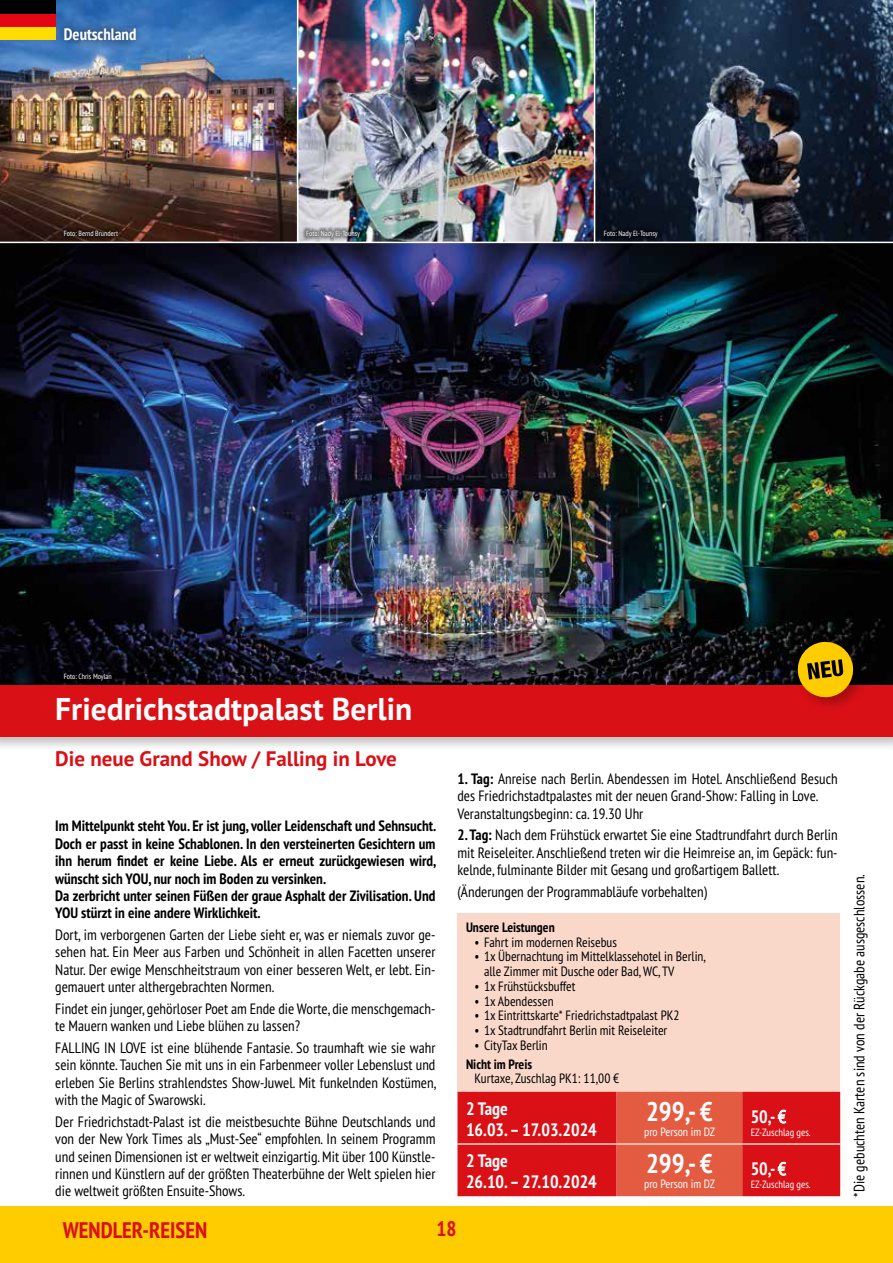
<style>
.page{position:relative;width:893px;height:1263px;background:#fff}
.page>*{position:absolute;margin:0;border:0;box-sizing:border-box;transform-origin:0 0}
.t1{font:700 31.5px "PT Sans Pro";color:#fff}
.t2{font:700 condensed 27px "PT Sans Pro";color:#fff}
.t3{font:700 condensed 22.5px "PT Sans Pro";color:#d91016}
.t4{font:700 21px "PT Sans Pro";color:#d91016}
.t5{font:700 condensed 21px "PT Sans Pro";color:#d91016}
.t6{font:700 condensed 18px/21px "PT Sans Pro";color:#fff}
.t7{font:700 condensed 16.5px "PT Sans Pro";color:#fff}
.t8{font:condensed 15px/17.4px "PT Sans Pro";color:#000;text-align:justify}
.t9{font:700 condensed 15px/17.4px "PT Sans Pro";color:#000}
.t10{font:condensed 13.5px/14.7px "PT Sans Pro";color:#000}
.t11{font:700 condensed 13.5px "PT Sans Pro";color:#000}
.t12{font:condensed 12px "PT Sans Pro";color:#fff}
.t13{font:condensed 10.5px "PT Sans Pro";color:#fff}
.t14{font:condensed 7.5px "PT Sans Pro";color:#fff}
.s1{font-weight:700}
.s2{font-weight:400}
</style>
<div class="page">
<div style="left:0;top:1206px;width:893px;height:57px;background:#fc0"></div>
<img style="left:0;top:243px;width:893px;height:440px">
<img style="left:0;top:0;width:297px;height:242px">
<img style="left:298px;top:0;width:296px;height:242px">
<svg style="left:595px;top:0;width:298px;height:242px;background:#283445"></svg>
<div style="left:0;top:26px;width:55px;height:13px;background:#fd0"></div>
<div style="left:0;top:13px;width:55px;height:13px;background:#e30613"></div>
<div style="left:0;top:0;width:55px;height:13px;background:#000"></div>
<div style="left:457px;top:913px;width:383px;height:179px;background:#f9d8ca"></div>
<svg style="left:457px;top:1092px;width:383px;height:104px;background:#dc2924"></svg>
<hr style="left:457px;top:1143px;width:160px;height:2px;background:#f9d8ca">
<hr style="left:617px;top:1143px;width:125px;height:2px;background:#f9d8ca">
<hr style="left:742px;top:1143px;width:98px;height:2px;background:#f9d8ca">
<div style="left:0;top:683px;width:893px;height:69px;background:#000;opacity:.25"></div>
<div style="left:0;top:686px;width:893px;height:51px;background:#d91016"></div>
<div style="left:795px;top:639px;width:73px;height:73px;background:#000;opacity:.25"></div>
<svg style="left:796px;top:640px;width:59px;height:59px;background:#ad7903"></svg>
<div style="left:60px;top:670px;width:56px;height:15px;background:#000"></div>
<svg style="left:60px;top:227px;width:62px;height:13px"></svg>
<svg style="left:302px;top:227px;width:62px;height:15px"></svg>
<div style="left:600px;top:227px;width:62px;height:15px;background:#060b14"></div>
<div style="left:55px;top:19px;width:90px;height:30px;background:#000;opacity:.75"></div>
<p class="t7" style="left:64px;top:23px;width:74px">Deutschland</p>
<p class="t14" style="left:64px;top:229px;width:56px">Foto: Bernd Brundert</p>
<p class="t14" style="left:306px;top:229px;width:55px">Foto: Nady El-Tounsy</p>
<p class="t14" style="left:604px;top:229px;width:55px">Foto: Nady El-Tounsy</p>
<p class="t14" style="left:64px;top:672px;width:50px">Foto: Chris Moylan</p>
<h1 class="t1" style="left:55px;top:688px;width:359px">Friedrichstadtpalast Berlin</h1>
<h3 class="t4" style="left:55px;top:744px;width:343px">Die neue Grand Show / Falling in Love</h3>
<p class="t9" style="left:55px;top:817px;width:383px">Im Mittelpunkt steht You. Er ist jung, voller Leidenschaft und Sehnsucht.<br>Doch er passt in keine Schablonen. In den versteinerten Gesichtern um ihn herum findet er keine Liebe. Als er erneut zurückgewiesen wird, wünscht sich YOU, nur noch im Boden zu versinken.<br>Da zerbricht unter seinen Füßen der graue Asphalt der Zivilisation. Und YOU stürzt in eine andere Wirklichkeit.</p>
<p class="t8" style="left:55px;top:926px;width:382px">Dort, im verborgenen Garten der Liebe sieht er, was er niemals zuvor ge&shy;sehen hat. Ein Meer aus Farben und Schönheit in allen Facetten unserer Natur. Der ewige Menschheitstraum von einer besseren Welt, er lebt. Ein&shy;gemauert unter althergebrachten Normen.</p>
<p class="t8" style="left:55px;top:999px;width:382px">Findet ein junger, gehörloser Poet am Ende die Worte, die menschgemach&shy;te Mauern wanken und Liebe blühen zu lassen?</p>
<p class="t8" style="left:55px;top:1039px;width:383px">FALLING IN LOVE ist eine blühende Fantasie. So traumhaft wie sie wahr sein könnte. Tauchen Sie mit uns in ein Farbenmeer voller Lebenslust und erleben Sie Berlins strahlendstes Show-Juwel. Mit funkelnden Kostümen, with the Magic of Swarowski.</p>
<p class="t8" style="left:55px;top:1112px;width:382px">Der Friedrichstadt-Palast ist die meistbesuchte Bühne Deutschlands und von der New York Times als „Must-See“ empfohlen. In seinem Programm und seinen Dimensionen ist er weltweit einzigartig. Mit über 100 Künstle&shy;rinnen und Künstlern auf der größten Theaterbühne der Welt spielen hier die weltweit größten Ensuite-Shows.</p>
<p class="t8" style="left:457px;top:769px;width:382px;text-align:left"><span class="s1">1. Tag:</span> Anreise nach Berlin. Abendessen im Hotel. Anschließend Besuch des Friedrichstadtpalastes mit der neuen Grand-Show: Falling in Love.<br>Veranstaltungsbeginn: ca. 19.30 Uhr</p>
<p class="t8" style="left:457px;top:826px;width:382px"><span class="s1">2. Tag:</span> Nach dem Frühstück erwartet Sie eine Stadtrundfahrt durch Berlin mit Reiseleiter. Anschließend treten wir die Heimreise an, im Gepäck: fun&shy;kelnde, fulminante Bilder mit Gesang und großartigem Ballett.</p>
<p class="t8" style="left:457px;top:882px;width:251px">(Änderungen der Programmabläufe vorbehalten)</p>
<p class="t8" style="left:850px;top:1196px;width:324px;rotate:-90deg">*Die gebuchten Karten sind von der Rückgabe ausgeschlossen.</p>
<p class="t11" style="left:466px;top:918px;width:90px">Unsere Leistungen</p>
<p class="t10" style="left:474px;top:934px;width:144px">• Fahrt im modernen Reisebus</p>
<p class="t10" style="left:484px;top:949px;width:224px;text-indent:-9px">• 1x Übernachtung im Mittelklassehotel in Berlin, alle Zimmer mit Dusche oder Bad, WC, TV</p>
<p class="t10" style="left:474px;top:978px;width:103px">• 1x Frühstücksbuffet</p>
<p class="t10" style="left:474px;top:993px;width:81px">• 1x Abendessen</p>
<p class="t10" style="left:474px;top:1008px;width:207px">• 1x Eintrittskarte* Friedrichstadtpalast PK2</p>
<p class="t10" style="left:474px;top:1022px;width:194px">• 1x Stadtrundfahrt Berlin mit Reiseleiter</p>
<p class="t10" style="left:474px;top:1037px;width:75px">• CityTax Berlin</p>
<p class="t11" style="left:466px;top:1055px;width:68px">Nicht im Preis</p>
<p class="t10" style="left:474px;top:1071px;width:146px">Kurtaxe, Zuschlag PK1: 11,00 €</p>
<p class="t6" style="left:466px;top:1097px;width:132px">2 Tage<br>16.03. – 17.03.2024</p>
<h2 class="t2" style="left:646px;top:1094px;width:68px">299,- €</h2>
<p class="t6" style="left:751px;top:1106px;width:37px">50,- <span class="s2">€</span></p>
<p class="t13" style="left:751px;top:1125px;width:62px">EZ-Zuschlag ges.</p>
<p class="t12" style="left:644px;top:1123px;width:72px">pro Person im DZ</p>
<p class="t6" style="left:466px;top:1149px;width:132px">2 Tage<br>26.10. – 27.10.2024</p>
<h2 class="t2" style="left:646px;top:1146px;width:68px">299,- €</h2>
<p class="t6" style="left:751px;top:1158px;width:37px">50,- <span class="s2">€</span></p>
<p class="t13" style="left:751px;top:1177px;width:62px">EZ-Zuschlag ges.</p>
<p class="t12" style="left:644px;top:1176px;width:72px">pro Person im DZ</p>
<h3 class="t3" style="left:63px;top:1215px;width:146px">WENDLER-REISEN</h3>
<h3 class="t5" style="left:436px;top:1215px;width:22px">18</h3>
</div>
